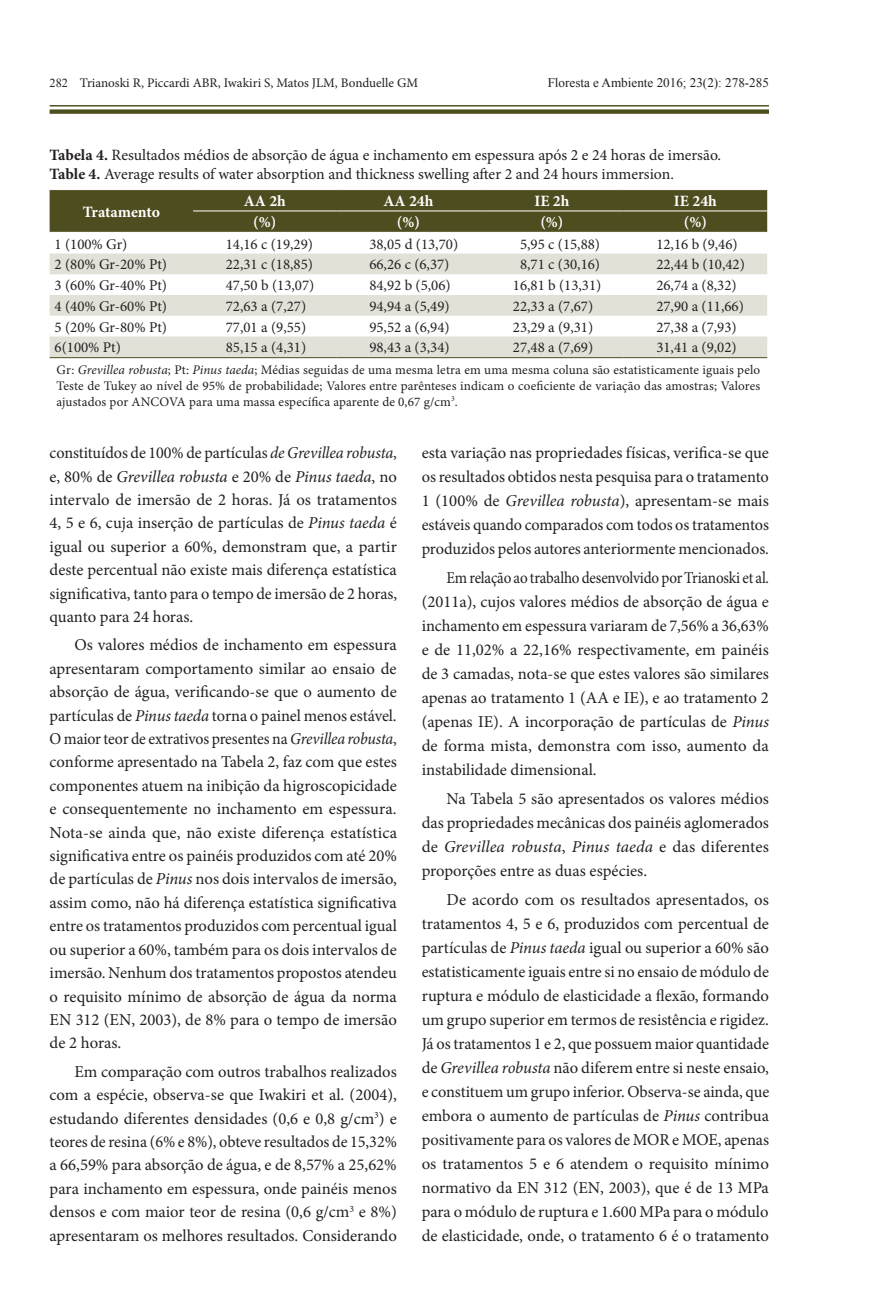
<style>
.page{position:relative;width:893px;height:1315px;background:#fff}
.page>*{position:absolute;margin:0;border:0;box-sizing:border-box;transform-origin:0 0}
.Paragraph{font:16.62px/23.4px "Minion Pro";color:#231f20;text-align:justify}
.Paragraph-2{font:16.62px/24px "Minion Pro";color:#231f20;text-align:justify;scale:.91 1}
.TableTitle{font:15.75px "Minion Pro";color:#231f20}
.TableHead{font:700 15.75px "Minion Pro";color:#fff}
.TableBody{font:14.88px "Minion Pro";color:#231f20}
.TableFootnote{font:13.12px/15.8px "Minion Pro";letter-spacing:.005em;color:#231f20;text-align:justify}
.t1{font:13.12px "Times New Roman";color:#231f20}
.s1{font-family:"Times New Roman";font-size:12.25px}
.s2{font-weight:700}
.s3{font-style:italic}
</style>
<div class="page">
<div style="left:50px;top:109px;width:719px;height:5px;background:#4d4d1f"></div>
<hr style="left:50px;top:105px;width:719px;height:1px;background:#4d4d1f">
<div style="left:50px;top:190px;width:717px;height:42px;background:#4d4d1f"></div>
<svg style="left:50px;top:253px;width:717px;height:104px;fill:#e2e1d8"></svg>
<hr style="left:193px;top:210px;width:144px;height:1px;background:#fff">
<hr style="left:337px;top:210px;width:143px;height:1px;background:#fff">
<hr style="left:480px;top:210px;width:144px;height:1px;background:#fff">
<hr style="left:624px;top:210px;width:143px;height:1px;background:#fff">
<hr style="left:50px;top:357px;width:143px;height:1px;background:#4d4d1f">
<hr style="left:193px;top:357px;width:144px;height:1px;background:#4d4d1f">
<hr style="left:337px;top:357px;width:143px;height:1px;background:#4d4d1f">
<hr style="left:480px;top:357px;width:144px;height:1px;background:#4d4d1f">
<hr style="left:624px;top:357px;width:143px;height:1px;background:#4d4d1f">
<p class="TableFootnote" style="left:50px;top:75px;width:370px"><span class="s1">282</span> Trianoski R, Piccardi ABR, Iwakiri S, Matos JLM, Bonduelle GM</p>
<p class="t1" style="left:548px;top:74px;width:223px">Floresta e Ambiente 2016; 23(2): 278-285</p>
<p class="TableTitle" style="left:50px;top:145px;width:673px"><span class="s2">Tabela 4.</span> Resultados médios de absorção de água e inchamento em espessura após 2 e 24 horas de imersão.</p>
<p class="TableTitle" style="left:50px;top:164px;width:626px"><span class="s2">Table 4.</span> Average results of water absorption and thickness swelling after 2 and 24 hours immersion.</p>
<p class="TableHead" style="left:83px;top:200px;width:79px">Tratamento</p>
<p class="TableHead" style="left:244px;top:190px;width:44px">AA 2h</p>
<p class="TableHead" style="left:383px;top:190px;width:52px">AA 24h</p>
<p class="TableHead" style="left:534px;top:190px;width:37px">IE 2h</p>
<p class="TableHead" style="left:674px;top:190px;width:44px">IE 24h</p>
<p class="TableHead" style="left:253px;top:211px;width:25px">(%)</p>
<p class="TableHead" style="left:397px;top:211px;width:25px">(%)</p>
<p class="TableHead" style="left:540px;top:211px;width:25px">(%)</p>
<p class="TableHead" style="left:684px;top:211px;width:25px">(%)</p>
<p class="TableBody" style="left:55px;top:234px;width:74px">1 (100% Gr)</p>
<p class="TableBody" style="left:226px;top:234px;width:89px">14,16 c (19,29)</p>
<p class="TableBody" style="left:369px;top:234px;width:90px">38,05 d (13,70)</p>
<p class="TableBody" style="left:520px;top:234px;width:82px">5,95 c (15,88)</p>
<p class="TableBody" style="left:656px;top:234px;width:83px">12,16 b (9,46)</p>
<p class="TableBody" style="left:55px;top:255px;width:114px">2 (80% Gr-20% Pt)</p>
<p class="TableBody" style="left:226px;top:255px;width:89px">22,31 c (18,85)</p>
<p class="TableBody" style="left:369px;top:255px;width:82px">66,26 c (6,37)</p>
<p class="TableBody" style="left:520px;top:255px;width:82px">8,71 c (30,16)</p>
<p class="TableBody" style="left:656px;top:255px;width:90px">22,44 b (10,42)</p>
<p class="TableBody" style="left:55px;top:275px;width:114px">3 (60% Gr-40% Pt)</p>
<p class="TableBody" style="left:226px;top:275px;width:90px">47,50 b (13,07)</p>
<p class="TableBody" style="left:369px;top:275px;width:83px">84,92 b (5,06)</p>
<p class="TableBody" style="left:513px;top:275px;width:90px">16,81 b (13,31)</p>
<p class="TableBody" style="left:656px;top:275px;width:82px">26,74 a (8,32)</p>
<p class="TableBody" style="left:55px;top:296px;width:114px">4 (40% Gr-60% Pt)</p>
<p class="TableBody" style="left:226px;top:296px;width:82px">72,63 a (7,27)</p>
<p class="TableBody" style="left:369px;top:296px;width:82px">94,94 a (5,49)</p>
<p class="TableBody" style="left:513px;top:296px;width:82px">22,33 a (7,67)</p>
<p class="TableBody" style="left:656px;top:296px;width:89px">27,90 a (11,66)</p>
<p class="TableBody" style="left:55px;top:317px;width:114px">5 (20% Gr-80% Pt)</p>
<p class="TableBody" style="left:226px;top:317px;width:82px">77,01 a (9,55)</p>
<p class="TableBody" style="left:369px;top:317px;width:82px">95,52 a (6,94)</p>
<p class="TableBody" style="left:513px;top:317px;width:82px">23,29 a (9,31)</p>
<p class="TableBody" style="left:656px;top:317px;width:82px">27,38 a (7,93)</p>
<p class="TableBody" style="left:55px;top:337px;width:68px">6(100% Pt)</p>
<p class="TableBody" style="left:226px;top:337px;width:82px">85,15 a (4,31)</p>
<p class="TableBody" style="left:369px;top:337px;width:82px">98,43 a (3,34)</p>
<p class="TableBody" style="left:513px;top:337px;width:82px">27,48 a (7,69)</p>
<p class="TableBody" style="left:656px;top:337px;width:82px">31,41 a (9,02)</p>
<p class="TableFootnote" style="left:57px;top:362px;width:705px">Gr: <span class="s3">Grevillea robusta</span>; Pt: <span class="s3">Pinus taeda</span>; Médias seguidas de uma mesma letra em uma mesma coluna são estatisticamente iguais pelo Teste de Tukey ao nível de 95% de probabilidade; Valores entre parênteses indicam o coeficiente de variação das amostras; Valores ajustados por ANCOVA para uma massa específica aparente de 0,67 g/cm<sup>3</sup>.</p>
<p class="Paragraph" style="left:50px;top:441px;width:349px">constituídos de 100% de partículas <span class="s3">de Grevillea robusta</span>, e, 80% de <span class="s3">Grevillea robusta</span> e 20% de <span class="s3">Pinus taeda</span>, no intervalo de imersão de 2 horas. Já os tratamentos 4, 5 e 6, cuja inserção de partículas de <span class="s3">Pinus taeda</span> é igual ou superior a 60%, demonstram que, a partir deste percentual não existe mais diferença estatística significativa, tanto para o tempo de imersão de 2 horas, quanto para 24 horas.</p>
<p class="Paragraph" style="left:50px;top:633px;width:349px;text-indent:25px">Os valores médios de inchamento em espessura apresentaram comportamento similar ao ensaio de absorção de água, verificando-se que o aumento de partículas de <span class="s3">Pinus taeda</span> torna o painel menos estável.<br>O maior teor de extrativos presentes na <span class="s3">Grevillea robusta</span>, conforme apresentado na Tabela 2, faz com que estes componentes atuem na inibição da higroscopicidade e consequentemente no inchamento em espessura.<br>Nota-se ainda que, não existe diferença estatística significativa entre os painéis produzidos com até 20% de partículas de <span class="s3">Pinus</span> nos dois intervalos de imersão, assim como, não há diferença estatística significativa entre os tratamentos produzidos com percentual igual ou superior a 60%, também para os dois intervalos de imersão. Nenhum dos tratamentos propostos atendeu o requisito mínimo de absorção de água da norma EN 312 (EN, 2003), de 8% para o tempo de imersão de 2 horas.</p>
<p class="Paragraph" style="left:50px;top:1059px;width:349px;text-indent:25px">Em comparação com outros trabalhos realizados com a espécie, observa-se que Iwakiri et al. (2004), estudando diferentes densidades (0,6 e 0,8 g/cm<sup>3</sup>) e teores de resina (6% e 8%), obteve resultados de 15,32% a 66,59% para absorção de água, e de 8,57% a 25,62% para inchamento em espessura, onde painéis menos densos e com maior teor de resina (0,6 g/cm<sup>3</sup> e 8%) apresentaram os melhores resultados. Considerando</p>
<p class="Paragraph" style="left:422px;top:441px;width:349px;line-height:24px">esta variação nas propriedades físicas, verifica-se que os resultados obtidos nesta pesquisa para o tratamento 1 (100% de <span class="s3">Grevillea robusta</span>), apresentam-se mais estáveis quando comparados com todos os tratamentos produzidos pelos autores anteriormente mencionados.</p>
<p class="Paragraph-2" style="left:422px;top:566px;width:383px;text-indent:25px">Em relação ao trabalho desenvolvido por Trianoski et al. (2011a), cujos valores médios de absorção de água e inchamento em espessura variaram de 7,56% a 36,63% e de 11,02% a 22,16% respectivamente, em painéis de 3 camadas, nota-se que estes valores são similares apenas ao tratamento 1 (AA e IE), e ao tratamento 2 (apenas IE). A incorporação de partículas de <span class="s3">Pinus </span>de forma mista, demonstra com isso, aumento da instabilidade dimensional.</p>
<p class="Paragraph" style="left:422px;top:786px;width:349px;line-height:24px;text-indent:25px">Na Tabela 5 são apresentados os valores médios das propriedades mecânicas dos painéis aglomerados de <span class="s3">Grevillea robusta</span>, <span class="s3">Pinus taeda</span> e das diferentes proporções entre as duas espécies.</p>
<p class="Paragraph" style="left:422px;top:887px;width:349px;line-height:24px;text-indent:25px">De acordo com os resultados apresentados, os tratamentos 4, 5 e 6, produzidos com percentual de partículas de <span class="s3">Pinus taeda</span> igual ou superior a 60% são estatisticamente iguais entre si no ensaio de módulo de ruptura e módulo de elasticidade a flexão, formando um grupo superior em termos de resistência e rigidez.<br>Já os tratamentos 1 e 2, que possuem maior quantidade de <span class="s3">Grevillea robusta</span> não diferem entre si neste ensaio, e constituem um grupo inferior. Observa-se ainda, que embora o aumento de partículas de <span class="s3">Pinus</span> contribua positivamente para os valores de MOR e MOE, apenas os tratamentos 5 e 6 atendem o requisito mínimo normativo da EN 312 (EN, 2003), que é de 13 MPa para o módulo de ruptura e 1.600 MPa para o módulo de elasticidade, onde, o tratamento 6 é o tratamento</p>
</div>
